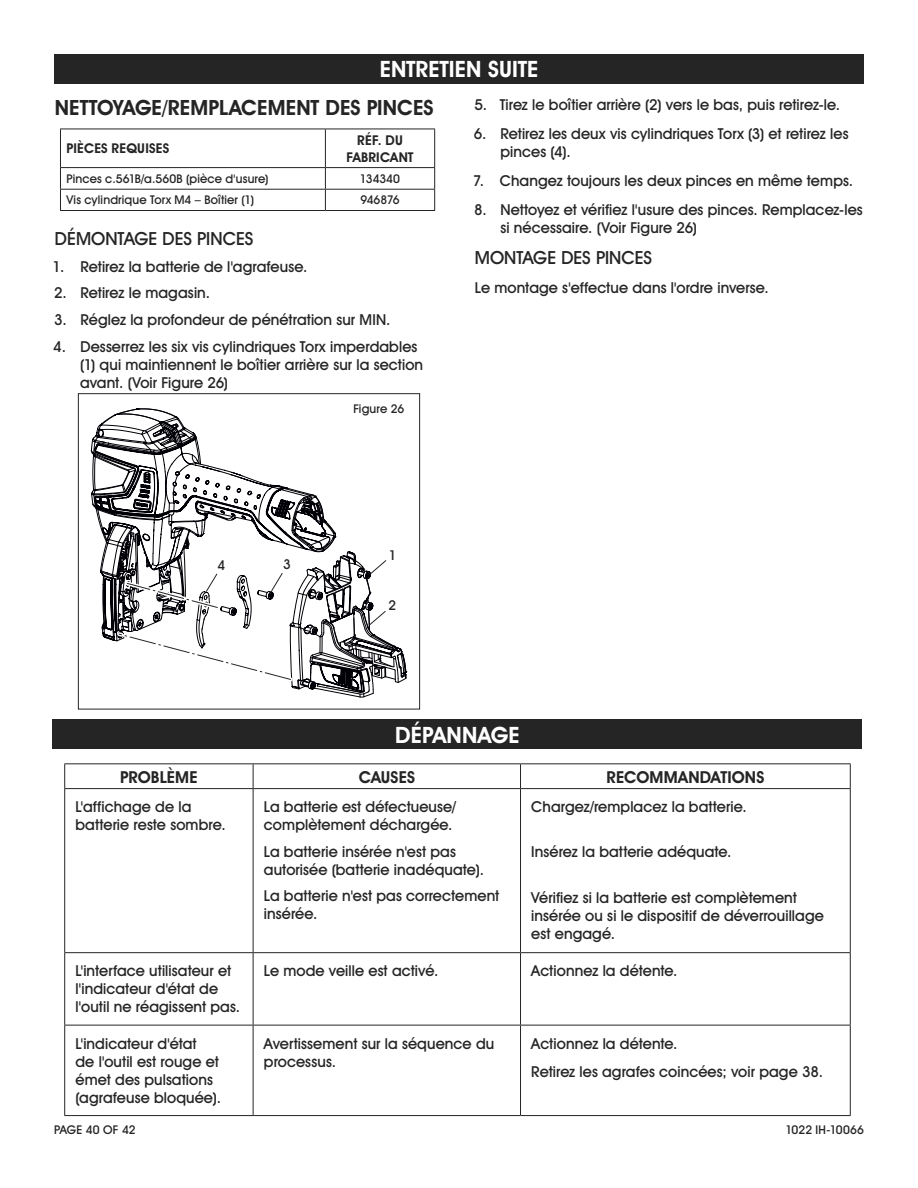
<style>
.page{position:relative;width:918px;height:1188px;background:#fff}
.page>*{position:absolute;margin:0;border:0;box-sizing:border-box;transform-origin:0 0}
.t1{font:700 22.5px "Uline Two Knine";letter-spacing:.005em;color:#fff}
.t2{font:700 21px "Uline Two Knine";color:#252525}
.t3{font:18px "Uline Two Knine";letter-spacing:-.005em;color:#252525}
.t4{font:700 16.5px "Uline Two Knine";letter-spacing:.01em;color:#252525}
.t5{font:15px/18px "Uline Two Knine";letter-spacing:.005em;color:#252525}
.t6{font:700 13.5px/16.2px "Uline Two Knine";letter-spacing:.015em;color:#252525;text-align:center}
.t7{font:13.5px "Uline Two Knine";color:#252525}
.t8{font:12px "Uline Two Knine";letter-spacing:.01em;color:#252525}
</style>
<div class="page">
<div style="left:54px;top:54px;width:810px;height:30px;background:#252525"></div>
<hr style="left:60px;top:129px;width:265px;height:1px;background:#252525">
<hr style="left:60px;top:129px;width:1px;height:38px;background:#252525">
<hr style="left:325px;top:129px;width:110px;height:1px;background:#252525">
<hr style="left:325px;top:129px;width:1px;height:38px;background:#252525">
<hr style="left:434px;top:129px;width:1px;height:38px;background:#252525">
<hr style="left:60px;top:189px;width:265px;height:1px;background:#252525">
<svg style="left:60px;top:168px;width:1px;height:42px"></svg>
<hr style="left:325px;top:189px;width:110px;height:1px;background:#252525">
<svg style="left:325px;top:168px;width:1px;height:42px"></svg>
<svg style="left:434px;top:168px;width:1px;height:42px"></svg>
<hr style="left:60px;top:210px;width:265px;height:1px;background:#252525">
<hr style="left:325px;top:210px;width:110px;height:1px;background:#252525">
<hr style="left:60px;top:167px;width:265px;height:1px;background:#252525">
<hr style="left:325px;top:167px;width:110px;height:1px;background:#252525">
<div style="left:78px;top:393px;width:342px;height:316px;border:1px solid #252525"></div>
<svg style="left:91px;top:408px;width:316px;height:290px"></svg>
<div style="left:52px;top:719px;width:810px;height:30px;background:#252525"></div>
<svg style="left:253px;top:764px;width:1px;height:24px"></svg>
<svg style="left:520px;top:764px;width:1px;height:24px"></svg>
<hr style="left:253px;top:789px;width:1px;height:163px;background:#252525">
<hr style="left:520px;top:789px;width:1px;height:163px;background:#252525">
<hr style="left:253px;top:953px;width:1px;height:72px;background:#252525">
<hr style="left:520px;top:953px;width:1px;height:72px;background:#252525">
<hr style="left:253px;top:1026px;width:1px;height:89px;background:#252525">
<hr style="left:520px;top:1026px;width:1px;height:89px;background:#252525">
<hr style="left:64px;top:763px;width:189px;height:1px;background:#252525">
<svg style="left:64px;top:764px;width:1px;height:24px"></svg>
<hr style="left:253px;top:763px;width:268px;height:1px;background:#252525">
<hr style="left:521px;top:763px;width:330px;height:1px;background:#252525">
<svg style="left:850px;top:764px;width:1px;height:24px"></svg>
<hr style="left:64px;top:788px;width:189px;height:1px;background:#252525">
<hr style="left:64px;top:789px;width:1px;height:163px;background:#252525">
<hr style="left:850px;top:789px;width:1px;height:163px;background:#252525">
<hr style="left:64px;top:952px;width:189px;height:1px;background:#252525">
<hr style="left:64px;top:953px;width:1px;height:72px;background:#252525">
<hr style="left:253px;top:952px;width:268px;height:1px;background:#252525">
<hr style="left:521px;top:952px;width:330px;height:1px;background:#252525">
<hr style="left:850px;top:953px;width:1px;height:72px;background:#252525">
<hr style="left:64px;top:1025px;width:189px;height:1px;background:#252525">
<hr style="left:64px;top:1026px;width:1px;height:89px;background:#252525">
<hr style="left:253px;top:1025px;width:268px;height:1px;background:#252525">
<hr style="left:521px;top:1025px;width:330px;height:1px;background:#252525">
<hr style="left:850px;top:1026px;width:1px;height:89px;background:#252525">
<hr style="left:64px;top:1115px;width:189px;height:1px;background:#252525">
<hr style="left:253px;top:1115px;width:268px;height:1px;background:#252525">
<hr style="left:521px;top:1115px;width:330px;height:1px;background:#252525">
<hr style="left:253px;top:788px;width:268px;height:1px;background:#252525">
<hr style="left:521px;top:788px;width:330px;height:1px;background:#252525">
<h1 class="t1" style="left:380px;top:56px;width:160px">ENTRETI N SUITE</h1>
<h1 class="t1" style="left:408px;top:56px;width:103px">ENTRETIEN</h1>
<h2 class="t2" style="left:55px;top:95px;width:380px">NETTOYAGE/REMPLACEMENT DES PINCES</h2>
<p class="t5" style="left:474px;top:96px;width:367px">5. Tirez le boîtier arrière (2) vers le bas, puis retirez-le.</p>
<p class="t5" style="left:501px;top:125px;width:349px;text-indent:-27px">6. Retirez les deux vis cylindriques Torx (3) et retirez les pinces (4).</p>
<p class="t5" style="left:473px;top:172px;width:382px">7. Changez toujours les deux pinces en même temps.</p>
<p class="t5" style="left:500px;top:200px;width:364px;text-indent:-26px">8. Nettoyez et vérifiez l'usure des pinces. Remplacez-les si nécessaire. (Voir Figure 26)</p>
<p class="t3" style="left:475px;top:246px;width:179px">MONTAGE DES PINCES</p>
<p class="t5" style="left:475px;top:278px;width:295px">Le montage s'effectue dans l'ordre inverse.</p>
<p class="t6" style="left:66px;top:141px;width:104px">PIÈCES REQUISES</p>
<p class="t6" style="left:346px;top:132px;width:69px">RÉF. DU<br>FABRICANT</p>
<p class="t8" style="left:66px;top:171px;width:204px">Pinces c.561B/a.560B (pièce d'usure)</p>
<p class="t8" style="left:360px;top:171px;width:42px">134340</p>
<p class="t8" style="left:66px;top:193px;width:189px">Vis cylindrique Torx M4 – Boîtier (1)</p>
<p class="t8" style="left:360px;top:193px;width:41px">946876</p>
<p class="t3" style="left:55px;top:228px;width:200px">DÉMONTAGE DES PINCES</p>
<p class="t5" style="left:53px;top:257px;width:256px">1. Retirez la batterie de l'agrafeuse.</p>
<p class="t5" style="left:54px;top:284px;width:157px">2. Retirez le magasin.</p>
<p class="t5" style="left:54px;top:311px;width:338px">3. Réglez la profondeur de pénétration sur MIN.</p>
<p class="t5" style="left:80px;top:337px;width:345px;text-indent:-27px">4. Desserrez les six vis cylindriques Torx imperdables (1) qui maintiennent le boîtier arrière sur la section avant. (Voir Figure 26)</p>
<p class="t7" style="left:217px;top:557px;width:9px">4</p>
<p class="t7" style="left:283px;top:556px;width:9px">3</p>
<p class="t8" style="left:353px;top:402px;width:52px">Figure 26</p>
<p class="t7" style="left:389px;top:546px;width:9px">1</p>
<p class="t7" style="left:388px;top:597px;width:9px">2</p>
<h1 class="t1" style="left:395px;top:721px;width:126px">DÉPANNAGE</h1>
<p class="t4" style="left:120px;top:767px;width:79px">PROBLÈME</p>
<p class="t4" style="left:359px;top:767px;width:58px">CAUSES</p>
<p class="t4" style="left:606px;top:767px;width:159px">RECOMMANDATIONS</p>
<p class="t5" style="left:76px;top:798px;width:152px">L'affichage de la batterie reste sombre.</p>
<p class="t5" style="left:264px;top:798px;width:194px">La batterie est défectueuse/ complètement déchargée.</p>
<p class="t5" style="left:264px;top:842px;width:222px">La batterie insérée n'est pas autorisée (batterie inadéquate).</p>
<p class="t5" style="left:264px;top:887px;width:237px">La batterie n'est pas correctement insérée.</p>
<p class="t5" style="left:531px;top:798px;width:217px">Chargez/remplacez la batterie.</p>
<p class="t5" style="left:531px;top:843px;width:202px">Insérez la batterie adéquate.</p>
<p class="t5" style="left:531px;top:889px;width:294px">Vérifiez si la batterie est complètement insérée ou si le dispositif de déverrouillage est engagé.</p>
<p class="t5" style="left:76px;top:962px;width:166px">L'interface utilisateur et l'indicateur d'état de l'outil ne réagissent pas.</p>
<p class="t5" style="left:264px;top:962px;width:176px">Le mode veille est activé.</p>
<p class="t5" style="left:531px;top:962px;width:148px">Actionnez la détente.</p>
<p class="t5" style="left:76px;top:1034px;width:147px">L'indicateur d'état<br>de l'outil est rouge et émet des pulsations (agrafeuse bloquée).</p>
<p class="t5" style="left:264px;top:1034px;width:232px">Avertissement sur la séquence du processus.</p>
<p class="t5" style="left:531px;top:1029px;width:293px;line-height:28.8px">Actionnez la détente.<br>Retirez les agrafes coincées; voir page 38.</p>
<p class="t8" style="left:54px;top:1122px;width:83px">PAGE 40 OF 42</p>
<p class="t8" style="left:785px;top:1122px;width:80px">1022 IH-10066</p>
</div>
